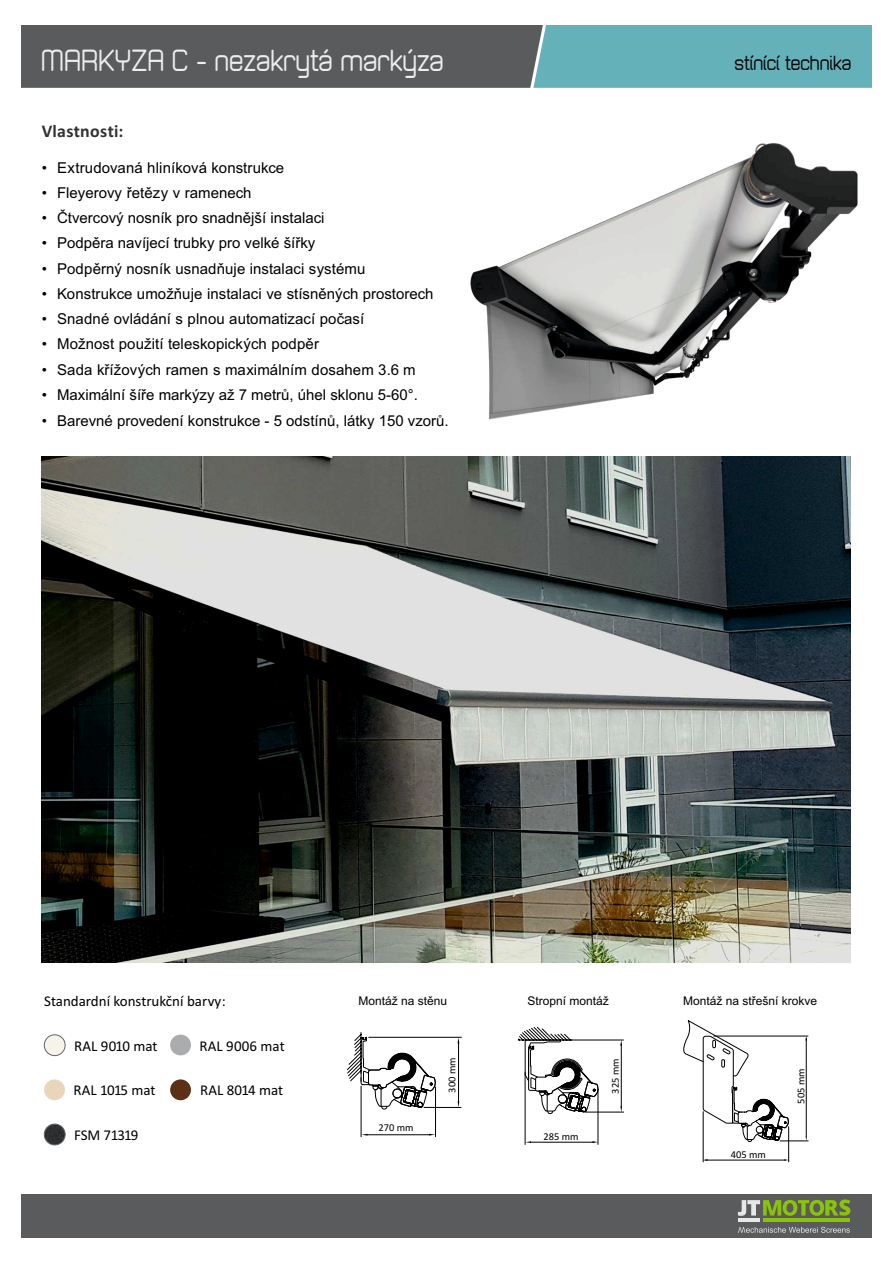
<style>
.page{position:relative;width:893px;height:1263px;background:#fff}
.page>*{position:absolute;margin:0;border:0;box-sizing:border-box;transform-origin:0 0}
.t1{font:30.6px "Zolano Sans BTN";color:#eceded;scale:.9 1}
.t2{font:20.55px "Zolano Sans BTN";color:#000;scale:.9 1}
.t3{font:700 17.85px "Calibri";letter-spacing:.02em;color:#323232}
.t4{font:15px "Arial";color:#000}
.t5{font:15px "Calibri";color:#000}
.t6{font:15px "Calibri";letter-spacing:-.04em;color:#000}
.t7{font:12px "Arial";color:#000}
.t8{font:10.5px "Calibri";color:#000}
</style>
<div class="page">
<img style="left:470px;top:143px;width:388px;height:277px">
<img style="left:41px;top:456px;width:810px;height:506px">
<svg style="left:21px;top:26px;width:851px;height:62px;background:#5e7d81"></svg>
<div style="left:21px;top:1194px;width:851px;height:43px;background:#5a5b5c"></div>
<svg style="left:738px;top:1199px;width:113px;height:17px"></svg>
<hr style="left:738px;top:1218px;width:22px;height:3px;background:#e8e7e7">
<hr style="left:763px;top:1218px;width:87px;height:3px;background:#8ac307">
<svg style="left:738px;top:1227px;width:112px;height:6px"></svg>
<div style="left:44px;top:1079px;width:21px;height:21px;background:#e9d5bc;border-radius:50%"></div>
<img style="left:170px;top:1034px;width:21px;height:21px;border-radius:50%">
<img style="left:44px;top:1035px;width:21px;height:20px;border-radius:50%">
<div style="left:44px;top:1034px;width:21px;height:22px;border:1px solid #626467;border-radius:50%"></div>
<img style="left:170px;top:1079px;width:21px;height:21px;border-radius:50%">
<img style="left:44px;top:1124px;width:21px;height:21px;border-radius:50%">
<div style="left:44px;top:1124px;width:21px;height:21px;border:1px solid #626467;border-radius:50%"></div>
<svg style="left:517px;top:1026px;width:82px;height:91px"></svg>
<svg style="left:347px;top:1032px;width:89px;height:78px"></svg>
<svg style="left:683px;top:1020px;width:125px;height:143px"></svg>
<hr style="left:585px;top:1112px;width:39px;height:1px;background:#000">
<hr style="left:525px;top:1072px;width:1px;height:72px;background:#000">
<hr style="left:562px;top:1040px;width:61px;height:1px;background:#000">
<hr style="left:598px;top:1089px;width:1px;height:55px;background:#000">
<hr style="left:621px;top:1044px;width:1px;height:63px;background:#000">
<hr style="left:530px;top:1142px;width:64px;height:1px;background:#000">
<svg style="left:592px;top:1141px;width:6px;height:2px"></svg>
<hr style="left:424px;top:1107px;width:37px;height:1px;background:#000">
<hr style="left:361px;top:1086px;width:1px;height:51px;background:#000">
<hr style="left:435px;top:1087px;width:1px;height:50px;background:#000">
<hr style="left:369px;top:1037px;width:92px;height:1px;background:#000">
<hr style="left:458px;top:1041px;width:1px;height:61px;background:#000">
<hr style="left:367px;top:1134px;width:63px;height:1px;background:#000">
<h1 class="t1" style="left:41px;top:43px;width:449px">MARKYZA C - nezakrytá markýza</h1>
<h2 class="t2" style="left:734px;top:52px;width:131px">stínící technika</h2>
<p class="t3" style="left:42px;top:124px;width:83px">Vlastnosti:</p>
<p class="t4" style="left:42px;top:162px;width:244px">• Extrudovaná hliníková konstrukce</p>
<p class="t4" style="left:42px;top:187px;width:211px">• Fleyerovy řetězy v ramenech</p>
<p class="t4" style="left:42px;top:212px;width:284px">• Čtvercový nosník pro snadnější instalaci</p>
<p class="t4" style="left:42px;top:238px;width:275px">• Podpěra navíjecí trubky pro velké šířky</p>
<p class="t4" style="left:42px;top:263px;width:325px">• Podpěrný nosník usnadňuje instalaci systému</p>
<p class="t4" style="left:42px;top:288px;width:393px">• Konstrukce umožňuje instalaci ve stísněných prostorech</p>
<p class="t4" style="left:42px;top:313px;width:324px">• Snadné ovládání s plnou automatizací počasí</p>
<p class="t4" style="left:42px;top:338px;width:279px">• Možnost použití teleskopických podpěr</p>
<p class="t4" style="left:42px;top:364px;width:375px">• Sada křížových ramen s maximálním dosahem 3.6 m</p>
<p class="t4" style="left:42px;top:389px;width:378px">• Maximální šíře markýzy až 7 metrů, úhel sklonu 5-60°.</p>
<p class="t4" style="left:42px;top:415px;width:408px">• Barevné provedení konstrukce - 5 odstínů, látky 150 vzorů.</p>
<p class="t5" style="left:44px;top:995px;width:183px">Standardní konstrukční barvy:</p>
<p class="t5" style="left:74px;top:1039px;width:85px">RAL 9010 mat</p>
<p class="t5" style="left:199px;top:1039px;width:87px">RAL 9006 mat</p>
<p class="t5" style="left:200px;top:1084px;width:85px">RAL 8014 mat</p>
<p class="t6" style="left:74px;top:1129px;width:66px">FSM 71319</p>
<p class="t5" style="left:73px;top:1084px;width:84px">RAL 1015 mat</p>
<p class="t7" style="left:358px;top:996px;width:90px">Montáž na stěnu</p>
<p class="t7" style="left:527px;top:996px;width:83px">Stropní montáž</p>
<p class="t7" style="left:683px;top:996px;width:135px">Montáž na střešní krokve</p>
<p class="t8" style="left:378px;top:1123px;width:37px">270 mm</p>
<p class="t8" style="left:448px;top:1093px;width:37px;rotate:-90deg">300 mm</p>
<p class="t8" style="left:543px;top:1132px;width:37px">285 mm</p>
<p class="t8" style="left:611px;top:1093px;width:37px;rotate:-90deg">325 mm</p>
<p class="t8" style="left:731px;top:1150px;width:37px">405 mm</p>
<p class="t8" style="left:797px;top:1103px;width:37px;rotate:-90deg">505 mm</p>
</div>
